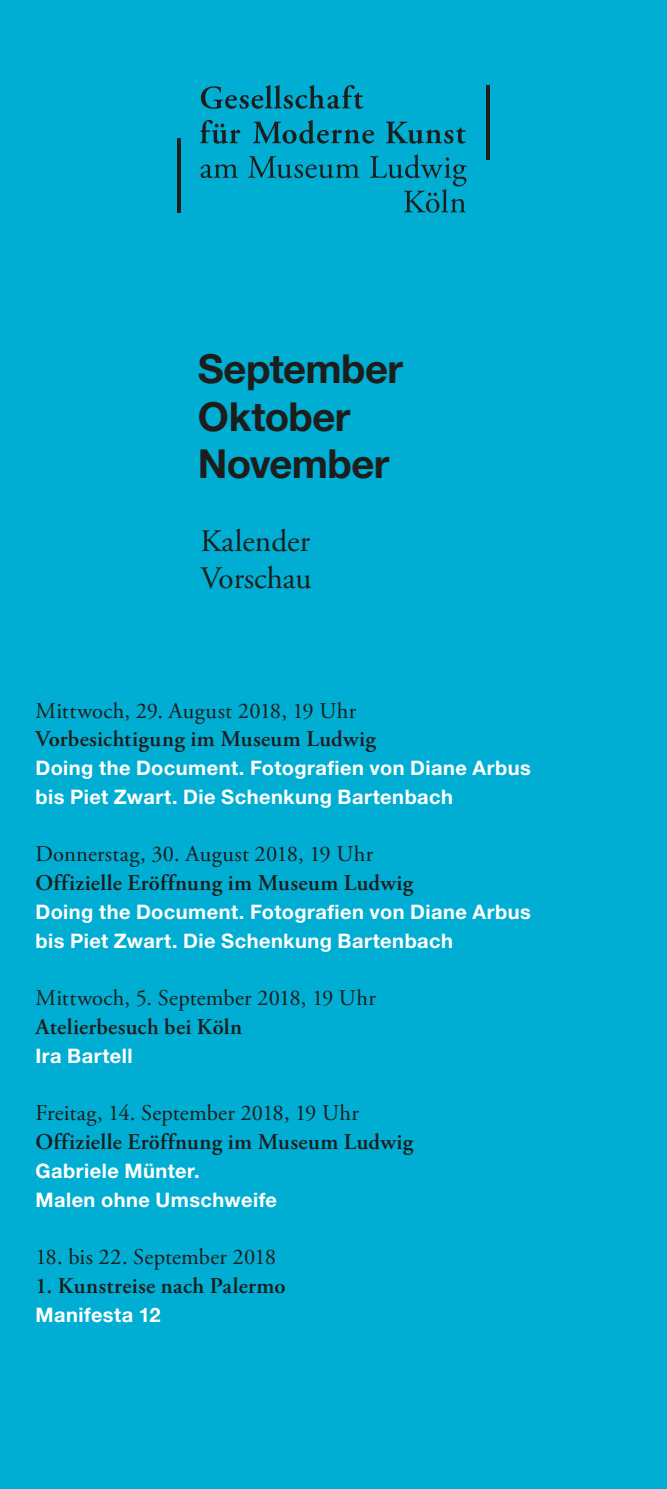
<style>
.page{position:relative;width:667px;height:1489px;background:#fff}
.page>*{position:absolute;margin:0;border:0;box-sizing:border-box;transform-origin:0 0}
.t1{font:700 40px/47.5px "Helvetica Neue LT Pro";letter-spacing:-.015em;color:#1d1d1b}
.t2{font:31.25px/37.5px "Adobe Garamond Pro";color:#1d1d1b}
.t3{font:22.5px "Adobe Garamond Pro";letter-spacing:.01em;color:#1d1d1b}
.t4{font:600 22.5px "Adobe Garamond Pro";letter-spacing:.015em;color:#1d1d1b}
.t5{font:700 20px/28.8px "Helvetica Neue LT Pro";letter-spacing:.025em;color:#fff}
</style>
<div class="page">
<div style="left:0;top:0;width:666px;height:1488px;background:#00add3"></div>
<hr style="left:177px;top:138px;width:4px;height:75px;background:#1d1d1b">
<svg style="left:486px;top:85px;width:3px;height:74px"></svg>
<svg style="left:200px;top:154px;width:266px;height:59px"></svg>
<svg style="left:200px;top:120px;width:265px;height:24px"></svg>
<svg style="left:201px;top:85px;width:162px;height:24px"></svg>
<h1 class="t1" style="left:198px;top:344px;width:206px">September<br>Oktober<br>November</h1>
<h2 class="t2" style="left:200px;top:523px;width:112px">Kalender<br>Vorschau</h2>
<p class="t3" style="left:35px;top:697px;width:322px">Mittwoch, 29. August 2018, 19 Uhr</p>
<p class="t4" style="left:35px;top:726px;width:342px">Vorbesichtigung im Museum Ludwig</p>
<p class="t5" style="left:35px;top:753px;width:496px">Doing the Document. Fotografien von Diane Arbus bis Piet Zwart. Die Schenkung Bartenbach</p>
<p class="t3" style="left:35px;top:840px;width:339px">Donnerstag, 30. August 2018, 19 Uhr</p>
<p class="t4" style="left:35px;top:870px;width:379px">Offizielle Eröffnung im Museum Ludwig</p>
<p class="t5" style="left:35px;top:897px;width:496px">Doing the Document. Fotografien von Diane Arbus bis Piet Zwart. Die Schenkung Bartenbach</p>
<p class="t3" style="left:35px;top:984px;width:342px">Mittwoch, 5. September 2018, 19 Uhr</p>
<p class="t4" style="left:35px;top:1013px;width:208px">Atelierbesuch bei Köln</p>
<p class="t5" style="left:35px;top:1040px;width:98px">Ira Bartell</p>
<p class="t3" style="left:35px;top:1099px;width:325px">Freitag, 14. September 2018, 19 Uhr</p>
<p class="t4" style="left:35px;top:1128px;width:379px">Offizielle Eröffnung im Museum Ludwig</p>
<p class="t5" style="left:35px;top:1155px;width:243px">Gabriele Münter.<br>Malen ohne Umschweife</p>
<p class="t3" style="left:35px;top:1243px;width:242px">18. bis 22. September 2018</p>
<p class="t4" style="left:35px;top:1272px;width:251px">1. Kunstreise nach Palermo</p>
<p class="t5" style="left:35px;top:1299px;width:127px">Manifesta 12</p>
</div>
